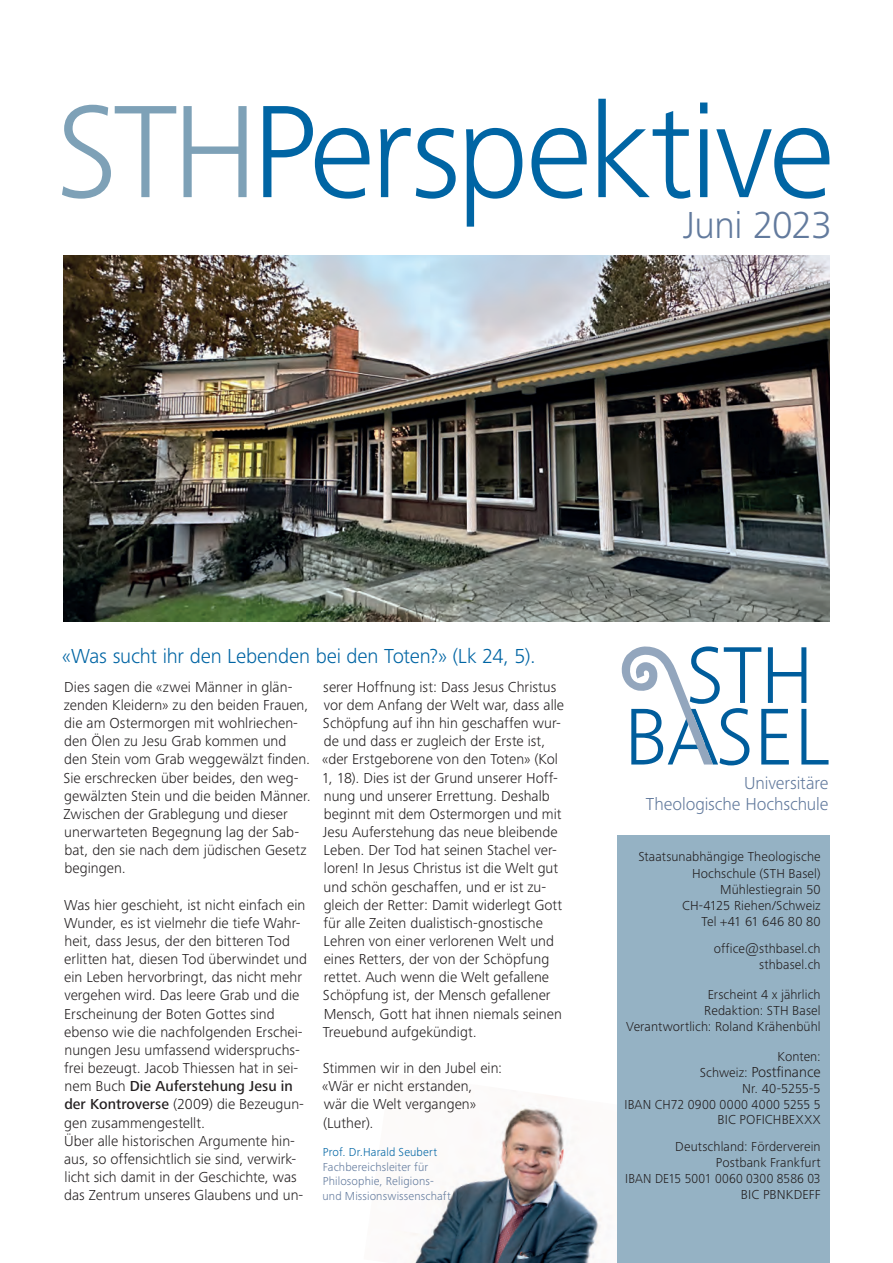
<style>
.page{position:relative;width:893px;height:1263px;background:#fff}
.page>*{position:absolute;margin:0;border:0;box-sizing:border-box;transform-origin:0 0}
.t1{font:300 136.5px "Frutiger Next Pro";letter-spacing:-.03em;color:#0065a4}
.t2{font:300 39px "Frutiger Next Pro";letter-spacing:-.015em;color:#627a9d}
.t3{font:300 21px "Frutiger Next Pro";letter-spacing:-.005em;color:#0065a4}
.t4{font:300 18px "Frutiger Next Pro";letter-spacing:-.005em;color:#627a9d}
.t5{font:300 15px/18.1px "Frutiger Next Pro";letter-spacing:.005em;color:#231f20}
.t6{font:300 13.5px/16.2px "Frutiger Next Pro";letter-spacing:.01em;color:#231f20;text-align:right}
.t7{font:300 13.5px "Frutiger Next Pro";letter-spacing:.01em;color:#231f20;scale:.94 1}
.t8{font:300 13.5px "Frutiger Next Pro";letter-spacing:.01em;color:#231f20;scale:.96 1}
.t9{font:300 12px "Frutiger Next Pro";letter-spacing:.01em;color:#627a9d}
.t10{font:300 12px "Frutiger Next Pro";letter-spacing:.01em;color:#0065a4}
.s1{color:#7ea1b7}
.s2{font-weight:500}
.s3{font-size:13.5px}
</style>
<div class="page">
<img style="left:411px;top:1095px;width:191px;height:168px">
<svg style="left:621px;top:646px;width:207px;height:119px"></svg>
<div style="left:617px;top:836px;width:212px;height:427px;background:#95b2c4"></div>
<img style="left:64px;top:255px;width:765px;height:367px">
<p class="t1" style="left:55px;top:74px;width:781px"><span class="s1">STH</span>Perspektive</p>
<p class="t2" style="left:683px;top:202px;width:151px">Juni 2023</p>
<p class="t3" style="left:62px;top:643px;width:475px">«Was sucht ihr den Lebenden bei den Toten?» (Lk 24, 5).</p>
<p class="t5" style="left:63px;top:678px;width:249px">Dies sagen die «zwei Männer in glän&shy;zenden Kleidern» zu den beiden Frauen, die am Ostermorgen mit wohlriechen&shy;den Ölen zu Jesu Grab kommen und den Stein vom Grab weggewälzt finden.<br>Sie erschrecken über beides, den weg&shy;gewälzten Stein und die beiden Männer.<br>Zwischen der Grablegung und dieser unerwarteten Begegnung lag der Sab&shy;bat, den sie nach dem jüdischen Gesetz begingen.</p>
<p class="t5" style="left:64px;top:895px;width:244px">Was hier geschieht, ist nicht einfach ein Wunder, es ist vielmehr die tiefe Wahr&shy;heit, dass Jesus, der den bitteren Tod erlitten hat, diesen Tod überwindet und ein Leben hervorbringt, das nicht mehr vergehen wird. Das leere Grab und die Erscheinung der Boten Gottes sind ebenso wie die nachfolgenden Erschei&shy;nungen Jesu umfassend widerspruchs&shy;frei bezeugt. Jacob Thiessen hat in sei&shy;nem Buch <span class="s2">Die Auferstehung Jesu in der Kontroverse</span> (2009) die Bezeugun&shy;gen zusammengestellt.</p>
<p class="t5" style="left:64px;top:1131px;width:241px">Über alle historischen Argumente hin&shy;aus, so offensichtlich sie sind, verwirk&shy;licht sich damit in der Geschichte, was das Zentrum unseres Glaubens und un-</p>
<p class="t5" style="left:322px;top:678px;width:244px">serer Hoffnung ist: Dass Jesus Christus vor dem Anfang der Welt war, dass alle Schöpfung auf ihn hin geschaffen wur&shy;de und dass er zugleich der Erste ist, «der Erstgeborene von den Toten» (Kol 1, 18). Dies ist der Grund unserer Hoff&shy;nung und unserer Errettung. Deshalb beginnt mit dem Ostermorgen und mit Jesu Auferstehung das neue bleibende Leben. Der Tod hat seinen Stachel ver&shy;loren! In Jesus Christus ist die Welt gut und schön geschaffen, und er ist zu&shy;gleich der Retter: Damit widerlegt Gott für alle Zeiten dualistisch-gnostische Lehren von einer verlorenen Welt und eines Retters, der von der Schöpfung rettet. Auch wenn die Welt gefallene Schöpfung ist, der Mensch gefallener Mensch, Gott hat ihnen niemals seinen Treuebund aufgekündigt.</p>
<p class="t5" style="left:323px;top:1059px;width:181px">Stimmen wir in den Jubel ein:</p>
<p class="t5" style="left:322px;top:1077px;width:152px">«Wär er nicht erstanden,</p>
<p class="t5" style="left:324px;top:1095px;width:154px">wär die Welt vergangen»</p>
<p class="t5" style="left:323px;top:1113px;width:52px">(Luther).</p>
<p class="t10" style="left:323px;top:1145px;width:116px">Prof. Dr.Harald Seubert</p>
<p class="t9" style="left:323px;top:1160px;width:107px">Fachbereichsleiter für</p>
<p class="t9" style="left:323px;top:1174px;width:112px">Philosophie, Religions-</p>
<p class="t9" style="left:323px;top:1189px;width:130px">und Missionswissenschaft</p>
<p class="t4" style="left:744px;top:772px;width:86px">Universitäre</p>
<p class="t4" style="left:646px;top:794px;width:184px">Theologische Hochschule</p>
<p class="t6" style="left:638px;top:849px;width:184px">Staatsunabhängige Theologische</p>
<p class="t6" style="left:692px;top:865px;width:130px">Hochschule (STH Basel)</p>
<p class="t6" style="left:720px;top:881px;width:102px">Mühlestiegrain 50</p>
<p class="t6" style="left:682px;top:897px;width:140px">CH-4125 Riehen/Schweiz</p>
<p class="t6" style="left:701px;top:913px;width:121px">Tel +41 61 646 80 80</p>
<p class="t6" style="left:714px;top:940px;width:108px">office@sthbasel.ch</p>
<p class="t6" style="left:759px;top:957px;width:63px">sthbasel.ch</p>
<p class="t6" style="left:708px;top:986px;width:114px">Erscheint 4 x jährlich</p>
<p class="t6" style="left:626px;top:1002px;width:196px">Redaktion: STH Basel<br>Verantwortlich: Roland Krähenbühl</p>
<p class="t6" style="left:778px;top:1048px;width:45px">Konten:</p>
<p class="t5" style="left:700px;top:1063px;width:122px"><span class="s3">Schweiz:</span> Postfinance</p>
<p class="t6" style="left:742px;top:1080px;width:80px">Nr. 40-5255-5</p>
<p class="t8" style="left:624px;top:1096px;width:206px">IBAN CH72 0900 0000 4000 5255 5</p>
<p class="t6" style="left:717px;top:1112px;width:105px">BIC POFICHBEXXX</p>
<p class="t6" style="left:675px;top:1138px;width:147px">Deutschland: Förderverein</p>
<p class="t6" style="left:716px;top:1154px;width:106px">Postbank Frankfurt</p>
<p class="t7" style="left:625px;top:1171px;width:209px">IBAN DE15 5001 0060 0300 8586 03</p>
<p class="t6" style="left:741px;top:1186px;width:81px">BIC PBNKDEFF</p>
</div>
